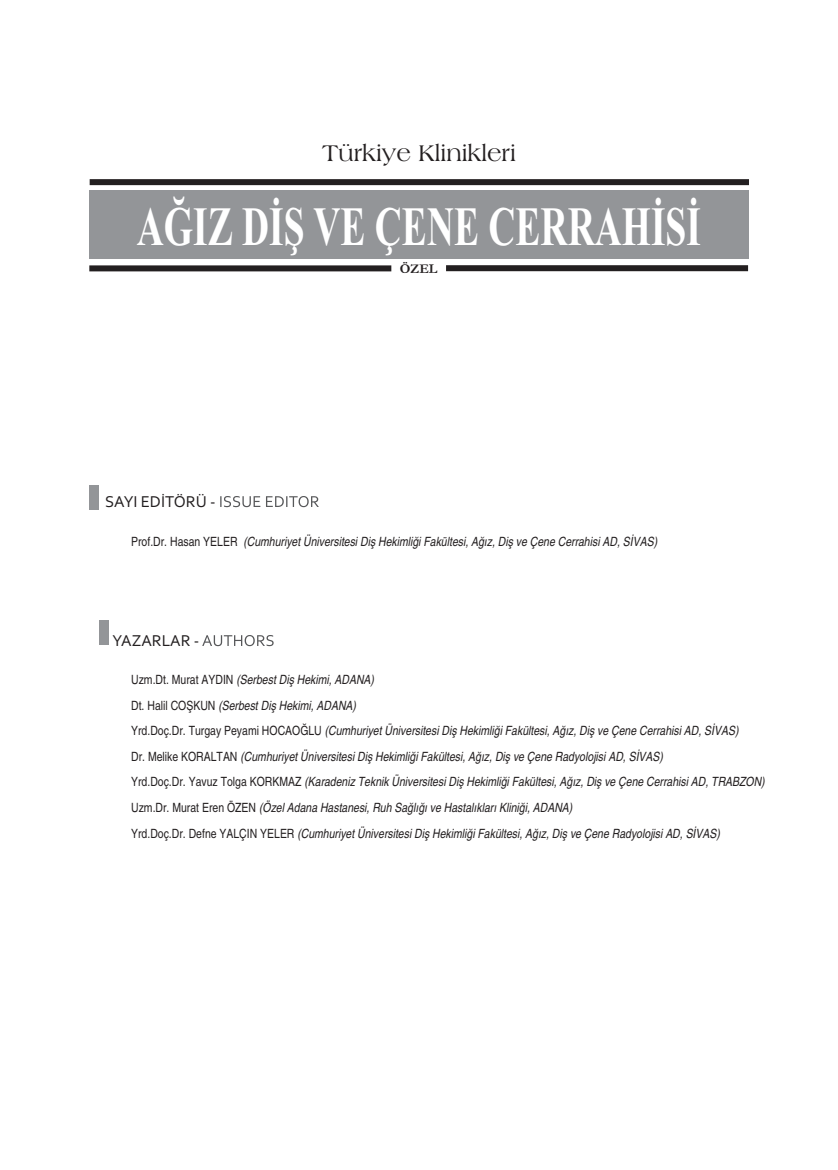
<style>
.page{position:relative;width:838px;height:1170px;background:#fff}
.page>*{position:absolute;margin:0;border:0;box-sizing:border-box;transform-origin:0 0}
.t1{font:700 55.35px "Times New Roman";color:#fff;scale:.68 1}
.t2{font:24px "Americana BT Roman";color:#231f20}
.t3{font:16.5px "Corbel";color:#231f20}
.t4{font:700 13.5px "Garamond";color:#231f20}
.t5{font:italic condensed 12.75px/25.5px "Helvetica";color:#231f20}
.s1{font-style:normal}
</style>
<div class="page">
<div style="left:89px;top:191px;width:659px;height:68px;background:#939598"></div>
<div style="left:90px;top:179px;width:659px;height:6px;background:#231f20"></div>
<div style="left:89px;top:265px;width:302px;height:6px;background:#231f20"></div>
<div style="left:446px;top:265px;width:302px;height:6px;background:#231f20"></div>
<div style="left:89px;top:484px;width:10px;height:25px;background:#939598"></div>
<svg style="left:220px;top:496px;width:67px;height:11px"></svg>
<div style="left:99px;top:619px;width:9px;height:25px;background:#939598"></div>
<svg style="left:202px;top:635px;width:72px;height:11px"></svg>
<h2 class="t2" style="left:322px;top:138px;width:195px">Türkiye Klinikleri</h2>
<h1 class="t1" style="left:137px;top:193px;width:831px">AĞIZ DİŞ VE ÇENE CERRAHİSİ</h1>
<p class="t4" style="left:399px;top:260px;width:39px">ÖZEL</p>
<p class="t3" style="left:105px;top:491px;width:112px">SAYI EDİTÖRÜ -</p>
<p class="t5" style="left:131px;top:529px;width:527px"><span class="s1">Prof.Dr. Hasan YELER</span> (Cumhuriyet Üniversitesi Diş Hekimliği Fakültesi, Ağız, Diş ve Çene Cerrahisi AD, SİVAS)</p>
<p class="t3" style="left:112px;top:630px;width:88px">YAZARLAR -</p>
<p class="t5" style="left:131px;top:667px;width:635px"><span class="s1">Uzm.Dt. Murat AYDIN</span> (Serbest Diş Hekimi, ADANA)<br><span class="s1">Dt. Halil COŞKUN</span> (Serbest Diş Hekimi, ADANA)<br><span class="s1">Yrd.Doç.Dr. Turgay Peyami HOCAOĞLU</span> (Cumhuriyet Üniversitesi Diş Hekimliği Fakültesi, Ağız, Diş ve Çene Cerrahisi AD, SİVAS)<br><span class="s1">Dr. Melike KORALTAN</span> (Cumhuriyet Üniversitesi Diş Hekimliği Fakültesi, Ağız, Diş ve Çene Radyolojisi AD, SİVAS)<br><span class="s1">Yrd.Doç.Dr. Yavuz Tolga KORKMAZ</span> (Karadeniz Teknik Üniversitesi Diş Hekimliği Fakültesi, Ağız, Diş ve Çene Cerrahisi AD, TRABZON)<br><span class="s1">Uzm.Dr. Murat Eren ÖZEN</span> (Özel Adana Hastanesi, Ruh Sağlığı ve Hastalıkları Kliniği, ADANA)<br><span class="s1">Yrd.Doç.Dr. Defne YALÇIN YELER</span> (Cumhuriyet Üniversitesi Diş Hekimliği Fakültesi, Ağız, Diş ve Çene Radyolojisi AD, SİVAS)</p>
</div>
